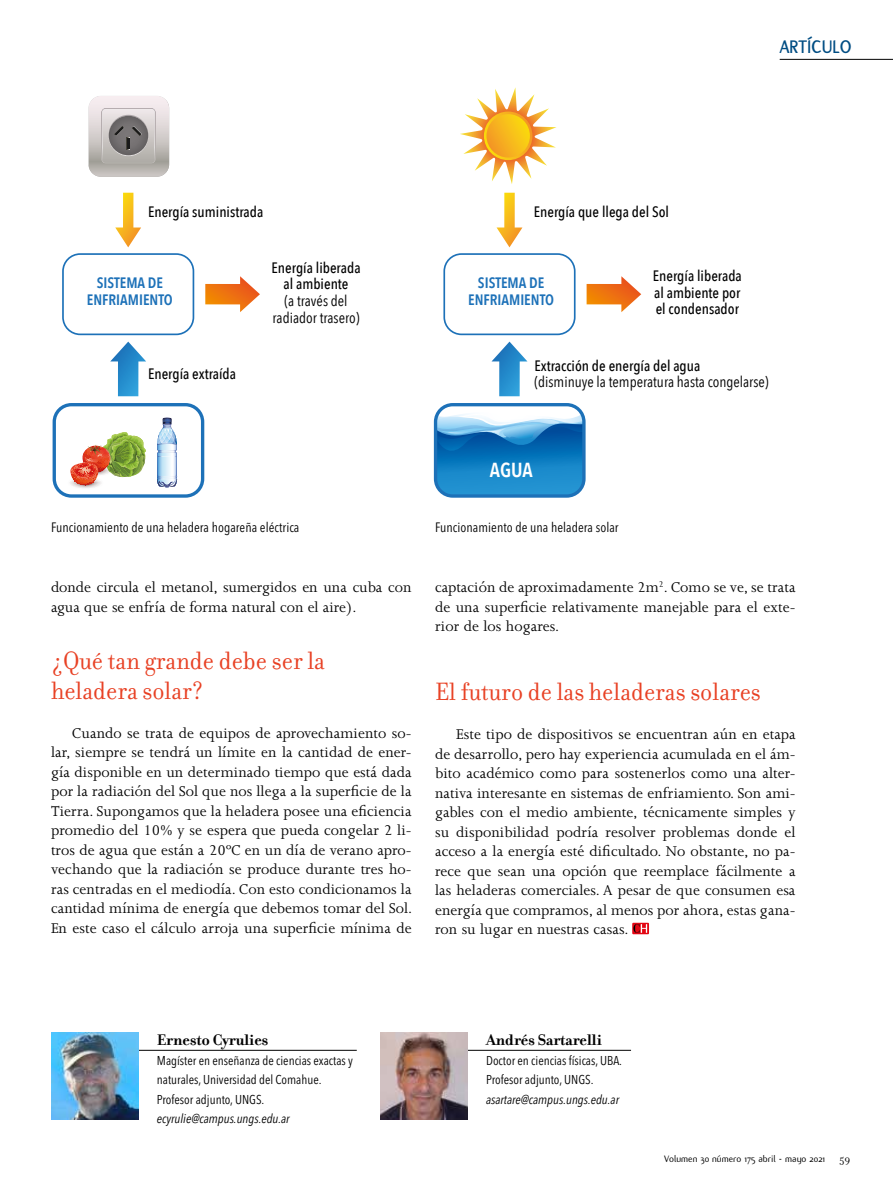
<style>
.page{position:relative;width:893px;height:1191px;background:#fff}
.page>*{position:absolute;margin:0;border:0;box-sizing:border-box;transform-origin:0 0}
.t1{font:27px/30px "Filosofia";color:#e84124;scale:.95 1}
.t2{font:600 20.25px "Avenir Next Condensed";color:#fff}
.t3{font:700 19.5px "Flux";letter-spacing:.01em;color:#004d83;scale:.95 1}
.t4{font:700 16.5px "Filosofia";color:#000}
.t5{font:16.2px/19.5px "Joanna MT Std";letter-spacing:.005em;color:#000;text-align:justify}
.t6{font:500 15px/16.6px "Avenir Next Condensed";color:#000;text-align:center}
.t7{font:15px/16.6px "Avenir Next Condensed";color:#000;text-align:center}
.t8{font:600 15px/16.6px "Avenir Next Condensed";color:#1d71b8;text-align:center}
.t9{font:condensed 13.5px "Avenir Next LT Pro";letter-spacing:.005em;color:#000}
.t10{font:condensed 12.75px/19.5px "Avenir Next LT Pro";color:#000}
.t11{font:italic condensed 12.75px "Avenir Next LT Pro";color:#000}
.t12{font:11.25px "Filosofia";color:#000}
.t13{font:10.2px "Flux";color:#000}
</style>
<div class="page">
<hr style="left:70px;top:1050px;width:287px;height:1px;background:#000">
<hr style="left:399px;top:1050px;width:232px;height:1px;background:#000">
<img style="left:51px;top:1033px;width:88px;height:86px">
<img style="left:380px;top:1033px;width:88px;height:86px">
<svg style="left:632px;top:922px;width:17px;height:12px"></svg>
<svg style="left:633px;top:924px;width:14px;height:9px"></svg>
<svg style="left:438px;top:412px;width:144px;height:82px;background:#3a92cb"></svg>
<svg style="left:115px;top:193px;width:26px;height:54px"></svg>
<svg style="left:110px;top:341px;width:36px;height:55px"></svg>
<svg style="left:205px;top:276px;width:55px;height:36px"></svg>
<svg style="left:460px;top:87px;width:97px;height:97px"></svg>
<svg style="left:484px;top:111px;width:48px;height:49px"></svg>
<svg style="left:486px;top:114px;width:44px;height:43px"></svg>
<div style="left:62px;top:253px;width:132px;height:82px;border:2px solid #1d71b8;border-radius:17px"></div>
<div style="left:53px;top:403px;width:151px;height:95px;border:3px solid #1d71b8;border-radius:17px"></div>
<svg style="left:88px;top:96px;width:81px;height:81px;background:#beb9b7"></svg>
<svg style="left:157px;top:417px;width:21px;height:71px"></svg>
<svg style="left:70px;top:432px;width:76px;height:56px"></svg>
<svg style="left:497px;top:193px;width:25px;height:54px"></svg>
<svg style="left:491px;top:341px;width:36px;height:55px"></svg>
<svg style="left:587px;top:276px;width:54px;height:36px"></svg>
<div style="left:443px;top:253px;width:133px;height:82px;border:2px solid #1d71b8;border-radius:17px"></div>
<div style="left:434px;top:403px;width:152px;height:95px;border:3px solid #1d71b8;border-radius:17px"></div>
<hr style="left:780px;top:59px;width:113px;height:1px;background:#000">
<p class="t3" style="left:780px;top:36px;width:77px">ARTÍCULO</p>
<p class="t6" style="left:148px;top:203px;width:117px">Energía suministrada</p>
<p class="t6" style="left:534px;top:203px;width:137px">Energía que llega del Sol</p>
<p class="t6" style="left:272px;top:259px;width:91px">Energía liberada al ambiente</p>
<p class="t7" style="left:273px;top:292px;width:88px">(a través del radiador trasero)</p>
<p class="t8" style="left:87px;top:274px;width:87px">SISTEMA DE<br>ENFRIAMIENTO</p>
<p class="t6" style="left:653px;top:267px;width:91px;text-align:justify">Energía liberada al ambiente por el condensador</p>
<p class="t8" style="left:468px;top:274px;width:87px">SISTEMA DE<br>ENFRIAMIENTO</p>
<p class="t6" style="left:148px;top:365px;width:90px">Energía extraída</p>
<p class="t6" style="left:534px;top:357px;width:167px">Extracción de energía del agua</p>
<p class="t7" style="left:534px;top:373px;width:236px">(disminuye la temperatura hasta congelarse)</p>
<p class="t2" style="left:490px;top:452px;width:44px">AGUA</p>
<p class="t9" style="left:51px;top:519px;width:250px">Funcionamiento de una heladera hogareña eléctrica</p>
<p class="t9" style="left:435px;top:519px;width:185px">Funcionamiento de una heladera solar</p>
<p class="t5" style="left:51px;top:577px;width:362px">donde circula el metanol, sumergidos en una cuba con agua que se enfría de forma natural con el aire).</p>
<h1 class="t1" style="left:51px;top:645px;width:290px">¿Qué tan grande debe ser la heladera solar?</h1>
<p class="t5" style="left:51px;top:723px;width:363px;text-indent:21px">Cuando se trata de equipos de aprovechamiento so&shy;lar, siempre se tendrá un límite en la cantidad de ener&shy;gía disponible en un determinado tiempo que está dada por la radiación del Sol que nos llega a la superficie de la Tierra. Supongamos que la heladera posee una eficiencia promedio del 10% y se espera que pueda congelar 2 li&shy;tros de agua que están a 20ºC en un día de verano apro&shy;vechando que la radiación se produce durante tres ho&shy;ras centradas en el mediodía. Con esto condicionamos la cantidad mínima de energía que debemos tomar del Sol.<br>En este caso el cálculo arroja una superficie mínima de</p>
<p class="t5" style="left:435px;top:577px;width:362px">captación de aproximadamente 2m<sup>2</sup>. Como se ve, se trata de una superficie relativamente manejable para el exte&shy;rior de los hogares.</p>
<h1 class="t1" style="left:435px;top:677px;width:345px">El futuro de las heladeras solares</h1>
<p class="t5" style="left:435px;top:724px;width:362px;text-indent:21px">Este tipo de dispositivos se encuentran aún en etapa de desarrollo, pero hay experiencia acumulada en el ám&shy;bito académico como para sostenerlos como una alter&shy;nativa interesante en sistemas de enfriamiento. Son ami&shy;gables con el medio ambiente, técnicamente simples y su disponibilidad podría resolver problemas donde el acceso a la energía esté dificultado. No obstante, no pa&shy;rece que sean una opción que reemplace fácilmente a las heladeras comerciales. A pesar de que consumen esa energía que compramos, al menos por ahora, estas gana&shy;ron su lugar en nuestras casas.</p>
<p class="t4" style="left:157px;top:1030px;width:113px">Ernesto Cyrulies</p>
<p class="t10" style="left:157px;top:1050px;width:198px">Magíster en enseñanza de ciencias exactas y naturales, Universidad del Comahue.<br>Profesor adjunto, UNGS.</p>
<p class="t11" style="left:157px;top:1111px;width:134px">ecyrulie@campus.ungs.edu.ar</p>
<p class="t4" style="left:486px;top:1030px;width:117px">Andrés Sartarelli</p>
<p class="t10" style="left:486px;top:1050px;width:137px">Doctor en ciencias físicas, UBA.<br>Profesor adjunto, UNGS.</p>
<p class="t11" style="left:486px;top:1091px;width:134px">asartare@campus.ungs.edu.ar</p>
<p class="t13" style="left:664px;top:1153px;width:163px">Volumen 30 número 175 abril - mayo 2021</p>
<p class="t12" style="left:839px;top:1152px;width:12px">59</p>
</div>
